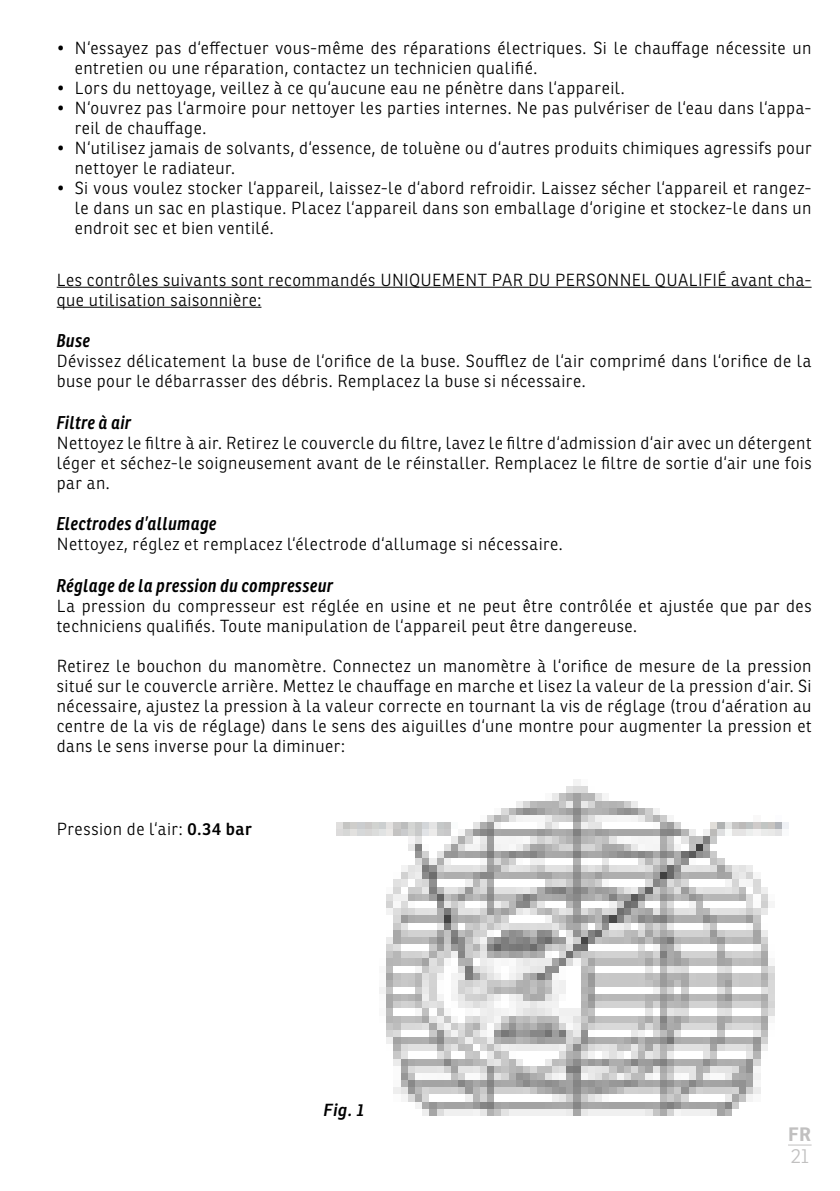
<style>
.page{position:relative;width:840px;height:1191px;background:#fff}
.page>*{position:absolute;margin:0;border:0;box-sizing:border-box;transform-origin:0 0}
.t1{font:300 20px "Ronnia";color:#c1c0c0}
.t2{font:700 18.8px "Ronnia";color:#c1c0c0}
.t3{font:italic 600 18px "Ronnia Cond";letter-spacing:.025em;color:#000}
.t4{font:300 17px/20px "Ronnia";letter-spacing:.03em;color:#000}
.t5{font:italic 600 17px "Ronnia";color:#000}
.s1{font-weight:600}
</style>
<div class="page">
<svg style="left:788px;top:1144px;width:23px;height:1px"></svg>
<hr style="left:57px;top:287px;width:754px;height:1px;background:#000">
<hr style="left:57px;top:307px;width:204px;height:1px;background:#000">
<img style="left:336px;top:779px;width:453px;height:336px">
<p class="t4" style="left:75px;top:38px;width:738px;text-indent:-18px">• N‘essayez pas d‘effectuer vous-même des réparations électriques. Si le chauffage nécessite un entretien ou une réparation, contactez un technicien qualifié.</p>
<p class="t4" style="left:57px;top:78px;width:569px">• Lors du nettoyage, veillez à ce qu‘aucune eau ne pénètre dans l‘appareil.</p>
<p class="t4" style="left:75px;top:98px;width:738px;text-indent:-18px">• N‘ouvrez pas l‘armoire pour nettoyer les parties internes. Ne pas pulvériser de l‘eau dans l‘appa&shy;reil de chauffage.</p>
<p class="t4" style="left:75px;top:138px;width:738px;text-indent:-18px">• N‘utilisez jamais de solvants, d‘essence, de toluène ou d‘autres produits chimiques agressifs pour nettoyer le radiateur.</p>
<p class="t4" style="left:75px;top:178px;width:738px;text-align:justify;text-indent:-18px">• Si vous voulez stocker l‘appareil, laissez-le d‘abord refroidir. Laissez sécher l‘appareil et rangez&shy;le dans un sac en plastique. Placez l‘appareil dans son emballage d‘origine et stockez-le dans un endroit sec et bien ventilé.</p>
<p class="t4" style="left:57px;top:269px;width:756px">Les contrôles suivants sont recommandés UNIQUEMENT PAR DU PERSONNEL QUALIFIÉ avant cha&shy;que utilisation saisonnière:</p>
<p class="t3" style="left:57px;top:330px;width:35px">Buse</p>
<p class="t4" style="left:57px;top:351px;width:756px">Dévissez délicatement la buse de l‘orifice de la buse. Soufflez de l‘air comprimé dans l‘orifice de la buse pour le débarrasser des débris. Remplacez la buse si nécessaire.</p>
<p class="t3" style="left:57px;top:411px;width:76px">Filtre à air</p>
<p class="t4" style="left:57px;top:433px;width:756px;text-align:justify">Nettoyez le filtre à air. Retirez le couvercle du filtre, lavez le filtre d‘admission d‘air avec un détergent léger et séchez-le soigneusement avant de le réinstaller. Remplacez le filtre de sortie d‘air une fois par an.</p>
<p class="t3" style="left:57px;top:513px;width:161px">Electrodes d’allumage</p>
<p class="t4" style="left:57px;top:534px;width:507px">Nettoyez, réglez et remplacez l‘électrode d‘allumage si nécessaire.</p>
<p class="t3" style="left:57px;top:575px;width:278px">Réglage de la pression du compresseur</p>
<p class="t4" style="left:57px;top:596px;width:756px">La pression du compresseur est réglée en usine et ne peut être contrôlée et ajustée que par des techniciens qualifiés. Toute manipulation de l‘appareil peut être dangereuse.</p>
<p class="t4" style="left:57px;top:656px;width:756px;text-align:justify">Retirez le bouchon du manomètre. Connectez un manomètre à l‘orifice de mesure de la pression situé sur le couvercle arrière. Mettez le chauffage en marche et lisez la valeur de la pression d‘air. Si nécessaire, ajustez la pression à la valeur correcte en tournant la vis de réglage (trou d‘aération au centre de la vis de réglage) dans le sens des aiguilles d‘une montre pour augmenter la pression et dans le sens inverse pour la diminuer:</p>
<p class="t4" style="left:57px;top:819px;width:196px">Pression de l‘air: <span class="s1">0.34 bar</span></p>
<p class="t5" style="left:323px;top:1099px;width:42px">Fig. 1</p>
<p class="t2" style="left:787px;top:1122px;width:25px">FR</p>
<p class="t1" style="left:790px;top:1143px;width:20px">21</p>
</div>
